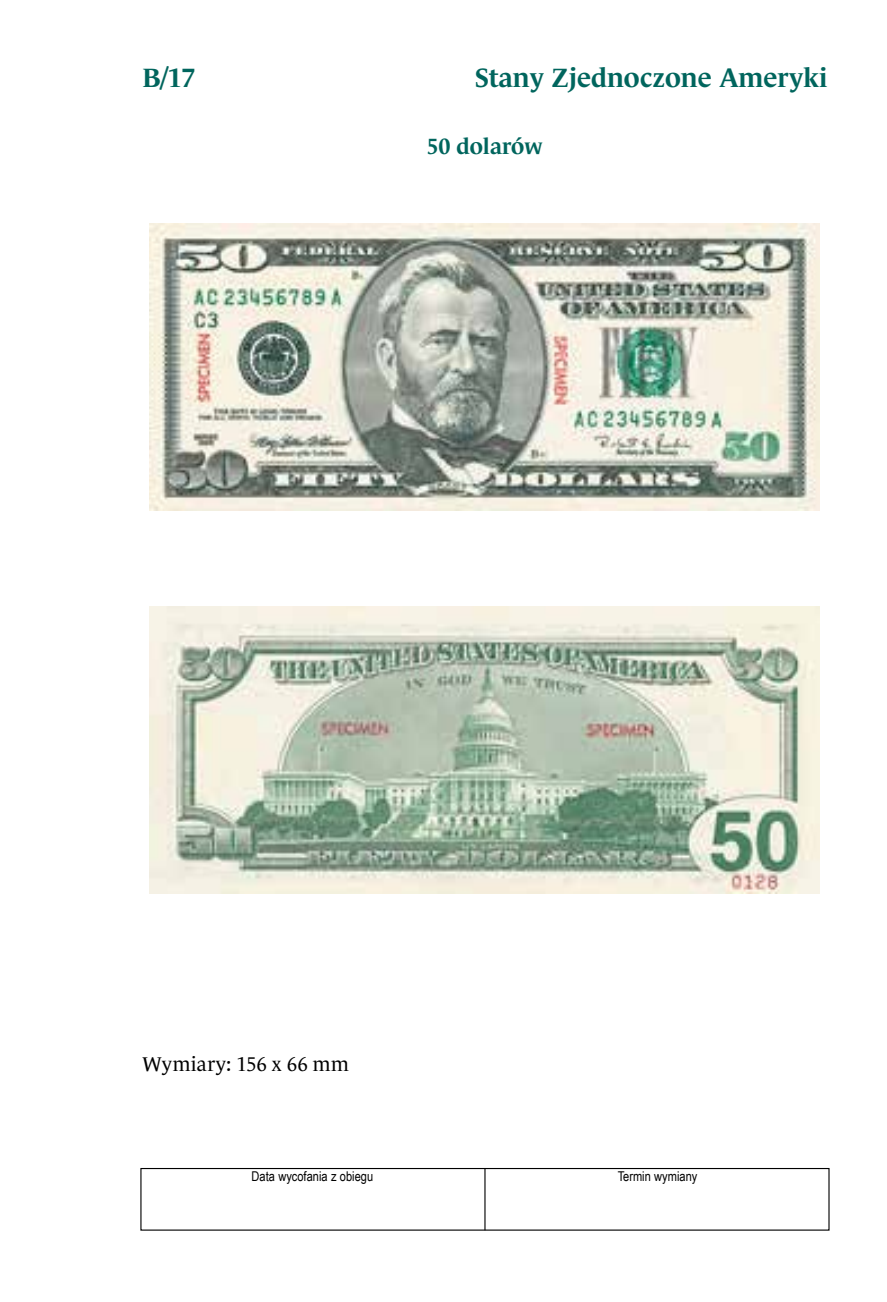
<style>
.page{position:relative;width:887px;height:1302px;background:#fff}
.page>*{position:absolute;margin:0;border:0;box-sizing:border-box;transform-origin:0 0}
.t1{font:600 expanded 27px "Le Monde Journal Pro";color:#00655d}
.t2{font:600 expanded 22.5px "Le Monde Journal Pro";color:#00655d}
.t3{font:20.25px "Le Monde Journal Pro";letter-spacing:.015em;color:#000}
.t4{font:13.5px "Arial Narrow";color:#000}
</style>
<div class="page">
<div style="left:140px;top:1167px;width:689px;height:63px;border:1px solid #000"></div>
<hr style="left:484px;top:1167px;width:1px;height:62px;background:#000">
<img style="left:150px;top:606px;width:670px;height:287px">
<img style="left:150px;top:223px;width:670px;height:287px">
<h1 class="t1" style="left:143px;top:57px;width:54px">B/17</h1>
<h1 class="t1" style="left:475px;top:57px;width:354px">Stany Zjednoczone Ameryki</h1>
<h2 class="t2" style="left:427px;top:129px;width:117px">50 dolarów</h2>
<h3 class="t3" style="left:143px;top:1048px;width:208px">Wymiary: 156 x 66 mm</h3>
<p class="t4" style="left:251px;top:1166px;width:123px">Data wycofania z obiegu</p>
<p class="t4" style="left:617px;top:1166px;width:81px">Termin wymiany</p>
</div>
